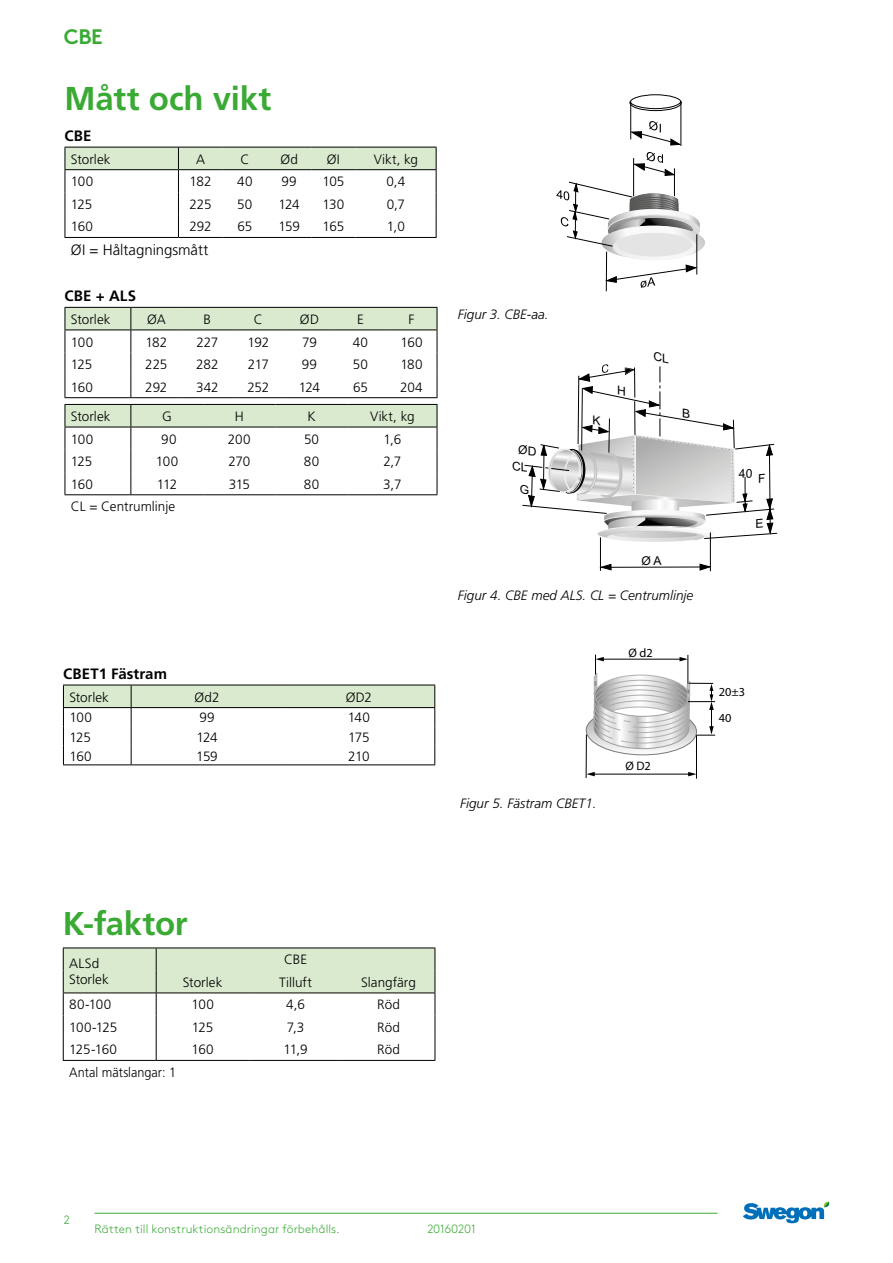
<style>
.page{position:relative;width:893px;height:1263px;background:#fff}
.page>*{position:absolute;margin:0;border:0;box-sizing:border-box;transform-origin:0 0}
.t1{font:700 33px "Frutiger";letter-spacing:-.005em;color:#3aaa35}
.t2{font:700 21px "Brown";color:#3aaa35}
.t3{font:700 15px "Frutiger";letter-spacing:.01em;color:#000}
.t4{font:300 15px "Frutiger";letter-spacing:-.005em;color:#000}
.t5{font:300 13.5px/16.2px "Frutiger";color:#000}
.t6{font:italic 300 13.5px "Frutiger";color:#000}
.t7{font:300 13.5px "Frutiger";color:#000;scale:.94 1}
.t8{font:12.3px "Myriad Pro";color:#000}
.t9{font:12.15px "Arial";color:#000}
.t10{font:300 12px "Brown";letter-spacing:.005em;color:#3aaa35}
.t11{font:300 12px "Brown";letter-spacing:-.015em;color:#3aaa35}
</style>
<div class="page">
<hr style="left:95px;top:1213px;width:623px;height:1px;background:#3aaa35">
<svg style="left:743px;top:1201px;width:87px;height:22px"></svg>
<svg style="left:65px;top:147px;width:372px;height:90px"></svg>
<hr style="left:65px;top:237px;width:113px;height:1px;background:#000">
<hr style="left:178px;top:237px;width:45px;height:1px;background:#000">
<hr style="left:223px;top:237px;width:44px;height:1px;background:#000">
<hr style="left:267px;top:237px;width:44px;height:1px;background:#000">
<hr style="left:311px;top:237px;width:45px;height:1px;background:#000">
<hr style="left:356px;top:237px;width:80px;height:1px;background:#000">
<svg style="left:65px;top:307px;width:373px;height:90px"></svg>
<hr style="left:65px;top:397px;width:66px;height:1px;background:#000">
<hr style="left:131px;top:397px;width:51px;height:1px;background:#000">
<hr style="left:182px;top:397px;width:51px;height:1px;background:#000">
<hr style="left:233px;top:397px;width:51px;height:1px;background:#000">
<hr style="left:284px;top:397px;width:51px;height:1px;background:#000">
<hr style="left:335px;top:397px;width:51px;height:1px;background:#000">
<hr style="left:386px;top:397px;width:51px;height:1px;background:#000">
<svg style="left:65px;top:404px;width:373px;height:90px"></svg>
<hr style="left:65px;top:494px;width:66px;height:1px;background:#000">
<hr style="left:131px;top:494px;width:72px;height:1px;background:#000">
<hr style="left:203px;top:494px;width:72px;height:1px;background:#000">
<hr style="left:275px;top:494px;width:73px;height:1px;background:#000">
<hr style="left:348px;top:494px;width:89px;height:1px;background:#000">
<svg style="left:556px;top:94px;width:149px;height:198px"></svg>
<hr style="left:63px;top:947px;width:93px;height:1px;background:#000">
<hr style="left:156px;top:947px;width:93px;height:1px;background:#000">
<hr style="left:249px;top:947px;width:93px;height:1px;background:#000">
<hr style="left:342px;top:947px;width:93px;height:1px;background:#000">
<svg style="left:63px;top:948px;width:373px;height:112px"></svg>
<hr style="left:63px;top:1060px;width:93px;height:1px;background:#000">
<hr style="left:156px;top:1060px;width:93px;height:1px;background:#000">
<hr style="left:249px;top:1060px;width:93px;height:1px;background:#000">
<hr style="left:342px;top:1060px;width:93px;height:1px;background:#000">
<hr style="left:63px;top:764px;width:68px;height:1px;background:#000">
<hr style="left:131px;top:764px;width:152px;height:1px;background:#000">
<hr style="left:283px;top:764px;width:152px;height:1px;background:#000">
<svg style="left:63px;top:685px;width:372px;height:79px"></svg>
<hr style="left:595px;top:655px;width:1px;height:36px;background:#000">
<hr style="left:687px;top:655px;width:1px;height:45px;background:#000">
<hr style="left:586px;top:734px;width:1px;height:44px;background:#000">
<hr style="left:696px;top:735px;width:1px;height:44px;background:#000">
<hr style="left:593px;top:774px;width:97px;height:1px;background:#000">
<svg style="left:586px;top:772px;width:9px;height:4px"></svg>
<svg style="left:688px;top:772px;width:8px;height:4px"></svg>
<svg style="left:586px;top:657px;width:129px;height:98px"></svg>
<svg style="left:522px;top:364px;width:256px;height:208px"></svg>
<h2 class="t2" style="left:64px;top:20px;width:41px">CBE</h2>
<h1 class="t1" style="left:65px;top:79px;width:208px">Mått och vikt</h1>
<p class="t3" style="left:65px;top:127px;width:29px">CBE</p>
<p class="t5" style="left:71px;top:151px;width:41px">Storlek</p>
<p class="t5" style="left:196px;top:151px;width:11px">A</p>
<p class="t5" style="left:240px;top:151px;width:11px">C</p>
<p class="t5" style="left:280px;top:151px;width:19px">Ød</p>
<p class="t5" style="left:327px;top:151px;width:15px">ØI</p>
<p class="t5" style="left:374px;top:151px;width:46px">Vikt, kg</p>
<p class="t5" style="left:71px;top:173px;width:24px">100</p>
<p class="t5" style="left:190px;top:173px;width:24px">182</p>
<p class="t5" style="left:237px;top:173px;width:17px">40</p>
<p class="t5" style="left:282px;top:173px;width:17px">99</p>
<p class="t5" style="left:322px;top:173px;width:24px">105</p>
<p class="t5" style="left:386px;top:173px;width:20px">0,4</p>
<p class="t5" style="left:71px;top:196px;width:23px">125</p>
<p class="t5" style="left:189px;top:196px;width:24px">225</p>
<p class="t5" style="left:237px;top:196px;width:17px">50</p>
<p class="t5" style="left:278px;top:196px;width:23px">124</p>
<p class="t5" style="left:322px;top:196px;width:23px">130</p>
<p class="t5" style="left:387px;top:196px;width:20px">0,7</p>
<p class="t5" style="left:71px;top:219px;width:24px">160</p>
<p class="t5" style="left:190px;top:219px;width:24px">292</p>
<p class="t5" style="left:237px;top:219px;width:16px">65</p>
<p class="t5" style="left:278px;top:219px;width:23px">159</p>
<p class="t5" style="left:322px;top:219px;width:23px">165</p>
<p class="t5" style="left:387px;top:219px;width:20px">1,0</p>
<p class="t4" style="left:71px;top:242px;width:139px">ØI = Håltagningsmått</p>
<p class="t3" style="left:65px;top:287px;width:73px">CBE + ALS</p>
<p class="t5" style="left:71px;top:311px;width:41px">Storlek</p>
<p class="t5" style="left:147px;top:311px;width:20px">ØA</p>
<p class="t5" style="left:204px;top:311px;width:9px">B</p>
<p class="t5" style="left:254px;top:311px;width:11px">C</p>
<p class="t5" style="left:300px;top:311px;width:21px">ØD</p>
<p class="t5" style="left:357px;top:311px;width:8px">E</p>
<p class="t5" style="left:408px;top:311px;width:7px">F</p>
<p class="t5" style="left:71px;top:334px;width:24px">100</p>
<p class="t5" style="left:145px;top:334px;width:24px">182</p>
<p class="t5" style="left:196px;top:334px;width:24px">227</p>
<p class="t5" style="left:248px;top:334px;width:23px">192</p>
<p class="t5" style="left:302px;top:334px;width:16px">79</p>
<p class="t5" style="left:353px;top:334px;width:17px">40</p>
<p class="t5" style="left:400px;top:334px;width:24px">160</p>
<p class="t5" style="left:71px;top:356px;width:23px">125</p>
<p class="t5" style="left:145px;top:356px;width:24px">225</p>
<p class="t5" style="left:196px;top:356px;width:24px">282</p>
<p class="t5" style="left:248px;top:356px;width:23px">217</p>
<p class="t5" style="left:302px;top:356px;width:17px">99</p>
<p class="t5" style="left:353px;top:356px;width:17px">50</p>
<p class="t5" style="left:400px;top:356px;width:24px">180</p>
<p class="t5" style="left:71px;top:379px;width:24px">160</p>
<p class="t5" style="left:145px;top:379px;width:24px">292</p>
<p class="t5" style="left:196px;top:379px;width:24px">342</p>
<p class="t5" style="left:247px;top:379px;width:24px">252</p>
<p class="t5" style="left:299px;top:379px;width:23px">124</p>
<p class="t5" style="left:353px;top:379px;width:16px">65</p>
<p class="t5" style="left:400px;top:379px;width:24px">204</p>
<p class="t5" style="left:71px;top:408px;width:41px">Storlek</p>
<p class="t5" style="left:162px;top:408px;width:11px">G</p>
<p class="t5" style="left:235px;top:408px;width:11px">H</p>
<p class="t5" style="left:307px;top:408px;width:10px">K</p>
<p class="t5" style="left:370px;top:408px;width:46px">Vikt, kg</p>
<p class="t5" style="left:71px;top:431px;width:24px">100</p>
<p class="t5" style="left:161px;top:431px;width:17px">90</p>
<p class="t5" style="left:228px;top:431px;width:24px">200</p>
<p class="t5" style="left:304px;top:431px;width:17px">50</p>
<p class="t5" style="left:383px;top:431px;width:20px">1,6</p>
<p class="t5" style="left:71px;top:453px;width:23px">125</p>
<p class="t5" style="left:156px;top:453px;width:24px">100</p>
<p class="t5" style="left:228px;top:453px;width:23px">270</p>
<p class="t5" style="left:304px;top:453px;width:17px">80</p>
<p class="t5" style="left:383px;top:453px;width:20px">2,7</p>
<p class="t5" style="left:71px;top:476px;width:24px">160</p>
<p class="t5" style="left:157px;top:476px;width:22px">112</p>
<p class="t5" style="left:229px;top:476px;width:23px">315</p>
<p class="t5" style="left:304px;top:476px;width:17px">80</p>
<p class="t5" style="left:383px;top:476px;width:20px">3,7</p>
<p class="t5" style="left:71px;top:499px;width:106px">CL = Centrumlinje</p>
<p class="t3" style="left:63px;top:665px;width:105px">CBET1 Fästram</p>
<p class="t5" style="left:69px;top:689px;width:41px">Storlek</p>
<p class="t5" style="left:195px;top:689px;width:26px">Ød2</p>
<p class="t5" style="left:346px;top:689px;width:28px">ØD2</p>
<p class="t5" style="left:69px;top:710px;width:24px">100</p>
<p class="t5" style="left:199px;top:710px;width:17px">99</p>
<p class="t5" style="left:348px;top:710px;width:24px">140</p>
<p class="t5" style="left:69px;top:729px;width:23px">125</p>
<p class="t5" style="left:196px;top:729px;width:23px">124</p>
<p class="t5" style="left:348px;top:729px;width:23px">175</p>
<p class="t5" style="left:69px;top:748px;width:24px">160</p>
<p class="t5" style="left:196px;top:748px;width:23px">159</p>
<p class="t5" style="left:348px;top:748px;width:23px">210</p>
<p class="t6" style="left:458px;top:306px;width:92px">Figur 3. CBE-aa.</p>
<p class="t9" style="left:518px;top:442px;width:11px">Ø</p>
<p class="t9" style="left:642px;top:552px;width:11px">Ø</p>
<p class="t6" style="left:458px;top:587px;width:237px">Figur 4. CBE med ALS. CL = Centrumlinje</p>
<p class="t8" style="left:628px;top:645px;width:26px">Ø d2</p>
<p class="t6" style="left:460px;top:796px;width:138px">Figur 5. Fästram CBET1.</p>
<p class="t8" style="left:625px;top:758px;width:27px">Ø D2</p>
<p class="t8" style="left:719px;top:684px;width:28px">20±3</p>
<p class="t8" style="left:719px;top:710px;width:14px">40</p>
<h1 class="t1" style="left:63px;top:904px;width:126px">K-faktor</h1>
<p class="t5" style="left:69px;top:955px;width:41px">ALSd<br>Storlek</p>
<p class="t5" style="left:284px;top:952px;width:25px">CBE</p>
<p class="t5" style="left:183px;top:974px;width:41px">Storlek</p>
<p class="t5" style="left:279px;top:974px;width:34px">Tilluft</p>
<p class="t5" style="left:361px;top:974px;width:56px">Slangfärg</p>
<p class="t5" style="left:69px;top:997px;width:44px">80-100</p>
<p class="t5" style="left:191px;top:997px;width:24px">100</p>
<p class="t5" style="left:286px;top:997px;width:20px">4,6</p>
<p class="t5" style="left:377px;top:997px;width:24px">Röd</p>
<p class="t5" style="left:69px;top:1019px;width:50px">100-125</p>
<p class="t5" style="left:192px;top:1019px;width:23px">125</p>
<p class="t5" style="left:287px;top:1019px;width:19px">7,3</p>
<p class="t5" style="left:377px;top:1019px;width:24px">Röd</p>
<p class="t5" style="left:69px;top:1042px;width:49px">125-160</p>
<p class="t5" style="left:192px;top:1042px;width:24px">160</p>
<p class="t5" style="left:284px;top:1042px;width:26px">11,9</p>
<p class="t5" style="left:377px;top:1042px;width:24px">Röd</p>
<p class="t7" style="left:69px;top:1065px;width:115px">Antal mätslangar: 1</p>
<p class="t10" style="left:64px;top:1211px;width:8px">2</p>
<p class="t10" style="left:95px;top:1220px;width:247px">Rätten till konstruktionsändringar förbehålls.</p>
<p class="t11" style="left:427px;top:1220px;width:50px">20160201</p>
</div>
